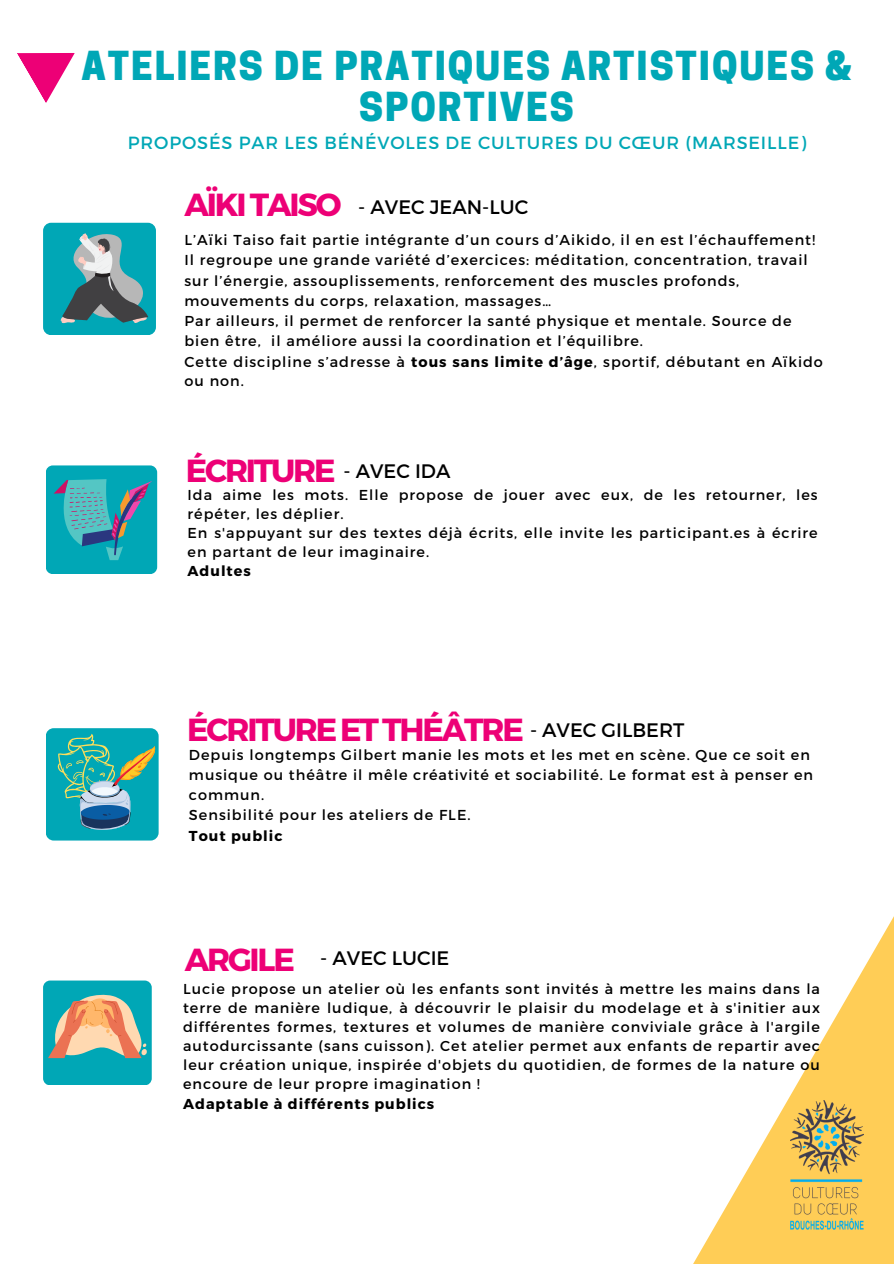
<style>
.page{position:relative;width:894px;height:1264px;background:#fff}
.page>*{position:absolute;margin:0;border:0;box-sizing:border-box;transform-origin:0 0}
.t1{font:800 37.5px/41.7px "Cooper Hewitt";letter-spacing:.05em;color:#00a7b6;text-align:center}
.t2{font:700 31.95px "Montserrat";letter-spacing:-.07em;color:#ed0076}
.t3{font:19.5px "Montserrat";color:#000}
.t4{font:17.55px "Montserrat";letter-spacing:.05em;color:#00a7b6}
.t5{font:14.4px/19.2px "Montserrat";letter-spacing:.07em;color:#000}
.t6{font:700 14.4px "Montserrat";letter-spacing:.07em;color:#000}
.s1{font-weight:700}
</style>
<div class="page">
<div style="left:43px;top:223px;width:113px;height:112px;background:#00a7b6;border-radius:8px"></div>
<svg style="left:60px;top:229px;width:96px;height:106px"></svg>
<svg style="left:693px;top:918px;width:200px;height:345px"></svg>
<img style="left:790px;top:1100px;width:73px;height:137px">
<div style="left:46px;top:728px;width:112px;height:112px;background:#00a7b6;border-radius:8px"></div>
<svg style="left:57px;top:733px;width:99px;height:97px"></svg>
<div style="left:46px;top:465px;width:111px;height:109px;background:#00a7b6;border-radius:7px"></div>
<svg style="left:54px;top:479px;width:98px;height:81px"></svg>
<div style="left:43px;top:980px;width:109px;height:105px;background:#00a7b6;border-radius:7px"></div>
<svg style="left:48px;top:994px;width:99px;height:64px"></svg>
<svg style="left:17px;top:53px;width:58px;height:50px"></svg>
<p class="t1" style="left:81px;top:49px;width:771px">ATELIERS DE PRATIQUES ARTISTIQUES &amp;<br>SPORTIVES</p>
<p class="t4" style="left:128px;top:132px;width:679px">PROPOSÉS PAR LES BÉNÉVOLES DE CULTURES DU CŒUR (MARSEILLE)</p>
<h1 class="t2" style="left:184px;top:184px;width:159px">AÏKI TAISO</h1>
<p class="t3" style="left:358px;top:194px;width:171px">- AVEC JEAN-LUC</p>
<h2 class="t5" style="left:184px;top:230px;width:632px">L’Aïki Taiso fait partie intégrante d’un cours d’Aikido, il en est l’échauffement!</h2>
<h3 class="t5" style="left:184px;top:249px;width:624px;line-height:20.2px">Il regroupe une grande variété d’exercices: méditation, concentration, travail sur l’énergie, assouplissements, renforcement des muscles profonds, mouvements du corps, relaxation, massages…</h3>
<p class="t5" style="left:184px;top:310px;width:608px;line-height:20.2px">Par ailleurs, il permet de renforcer la santé physique et mentale. Source de bien être, il améliore aussi la coordination et l’équilibre.</p>
<p class="t5" style="left:184px;top:351px;width:639px">Cette discipline s’adresse à <span class="s1">tous sans limite d’âge</span>, sportif, débutant en Aïkido ou non.</p>
<p class="t2" style="left:186px;top:450px;width:151px">ÉCRITURE</p>
<p class="t3" style="left:343px;top:458px;width:108px">- AVEC IDA</p>
<p class="t5" style="left:187px;top:484px;width:631px">Ida aime les mots. Elle propose de jouer avec eux, de les retourner, les répéter, les déplier.</p>
<p class="t5" style="left:187px;top:522px;width:631px">En s'appuyant sur des textes déjà écrits, elle invite les participant.es à écrire en partant de leur imaginaire.</p>
<p class="t6" style="left:187px;top:561px;width:65px">Adultes</p>
<h2 class="t2" style="left:187px;top:708px;width:338px">ÉCRITURE ET THÉÂTRE</h2>
<h3 class="t3" style="left:530px;top:717px;width:156px">- AVEC GILBERT</h3>
<p class="t5" style="left:189px;top:743px;width:625px;line-height:20.2px">Depuis longtemps Gilbert manie les mots et les met en scène. Que ce soit en musique ou théâtre il mêle créativité et sociabilité. Le format est à penser en commun.</p>
<p class="t5" style="left:189px;top:805px;width:283px">Sensibilité pour les ateliers de FLE.</p>
<p class="t6" style="left:189px;top:826px;width:95px">Tout public</p>
<h2 class="t2" style="left:185px;top:939px;width:112px">ARGILE</h2>
<h3 class="t5" style="left:183px;top:978px;width:638px;text-align:justify">Lucie propose un atelier où les enfants sont invités à mettre les mains dans la terre de manière ludique, à découvrir le plaisir du modelage et à s'initier aux différentes formes, textures et volumes de manière conviviale grâce à l'argile autodurcissante (sans cuisson). Cet atelier permet aux enfants de repartir avec leur création unique, inspirée d'objets du quotidien, de formes de la nature ou encoure de leur propre imagination !</h3>
<p class="t6" style="left:183px;top:1094px;width:252px">Adaptable à différents publics</p>
<p class="t3" style="left:320px;top:945px;width:131px">- AVEC LUCIE</p>
</div>
